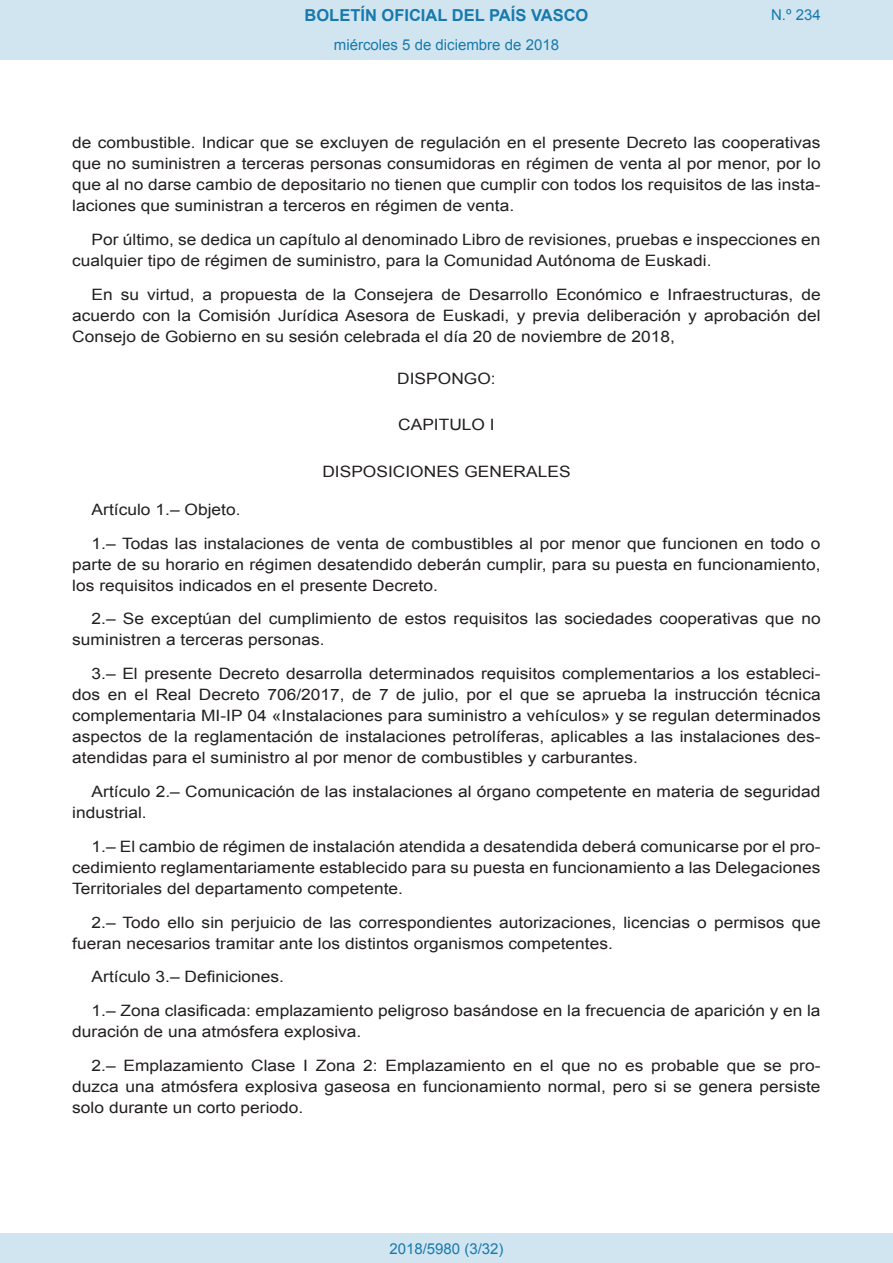
<style>
.page{position:relative;width:893px;height:1263px;background:#fff}
.page>*{position:absolute;margin:0;border:0;box-sizing:border-box;transform-origin:0 0}
.t1{font:700 16.5px "Arial";color:#1879ad}
.BOPVDetalle{font:15.6px/21px "Arial";color:#231f20;text-align:justify;scale:1.11 1}
.BOPVClave{font:15.6px "Arial";color:#231f20;scale:1.11 1}
.Paginacion_Centro{font:15px "Arial";color:#1879ad}
</style>
<div class="page">
<div style="left:0;top:0;width:893px;height:60px;background:#d0e5f0"></div>
<div style="left:0;top:1233px;width:893px;height:30px;background:#d0e5f0"></div>
<p class="t1" style="left:305px;top:4px;width:285px">BOLETÍN OFICIAL DEL PAÍS VASCO</p>
<p class="Paginacion_Centro" style="left:334px;top:35px;width:227px">miércoles 5 de diciembre de 2018</p>
<p class="Paginacion_Centro" style="left:771px;top:5px;width:51px">N.º 234</p>
<p class="BOPVDetalle" style="left:72px;top:132px;width:676px">de combustible. Indicar que se excluyen de regulación en el presente Decreto las cooperativas que no suministren a terceras personas consumidoras en régimen de venta al por menor, por lo que al no darse cambio de depositario no tienen que cumplir con todos los requisitos de las insta&shy;laciones que suministran a terceros en régimen de venta.</p>
<p class="BOPVDetalle" style="left:72px;top:229px;width:675px;text-indent:19px">Por último, se dedica un capítulo al denominado Libro de revisiones, pruebas e inspecciones en cualquier tipo de régimen de suministro, para la Comunidad Autónoma de Euskadi.</p>
<p class="BOPVDetalle" style="left:72px;top:284px;width:676px;text-indent:19px">En su virtud, a propuesta de la Consejera de Desarrollo Económico e Infraestructuras, de acuerdo con la Comisión Jurídica Asesora de Euskadi, y previa deliberación y aprobación del Consejo de Gobierno en su sesión celebrada el día 20 de noviembre de 2018,</p>
<p class="BOPVClave" style="left:397px;top:368px;width:90px">DISPONGO:</p>
<p class="BOPVClave" style="left:398px;top:415px;width:89px">CAPITULO I</p>
<p class="BOPVClave" style="left:322px;top:461px;width:225px">DISPOSICIONES GENERALES</p>
<p class="BOPVDetalle" style="left:92px;top:499px;width:136px">Artículo 1.– Objeto.</p>
<p class="BOPVDetalle" style="left:72px;top:533px;width:676px;text-indent:19px">1.– Todas las instalaciones de venta de combustibles al por menor que funcionen en todo o parte de su horario en régimen desatendido deberán cumplir, para su puesta en funcionamiento, los requisitos indicados en el presente Decreto.</p>
<p class="BOPVDetalle" style="left:72px;top:609px;width:676px;text-indent:19px">2.– Se exceptúan del cumplimiento de estos requisitos las sociedades cooperativas que no suministren a terceras personas.</p>
<p class="BOPVDetalle" style="left:72px;top:663px;width:676px;text-indent:19px">3.– El presente Decreto desarrolla determinados requisitos complementarios a los estableci&shy;dos en el Real Decreto 706/2017, de 7 de julio, por el que se aprueba la instrucción técnica complementaria MI-IP 04 «Instalaciones para suministro a vehículos» y se regulan determinados aspectos de la reglamentación de instalaciones petrolíferas, aplicables a las instalaciones des&shy;atendidas para el suministro al por menor de combustibles y carburantes.</p>
<p class="BOPVDetalle" style="left:72px;top:781px;width:676px;text-indent:19px">Artículo 2.– Comunicación de las instalaciones al órgano competente en materia de seguridad industrial.</p>
<p class="BOPVDetalle" style="left:72px;top:836px;width:676px;text-indent:19px">1.– El cambio de régimen de instalación atendida a desatendida deberá comunicarse por el pro&shy;cedimiento reglamentariamente establecido para su puesta en funcionamiento a las Delegaciones Territoriales del departamento competente.</p>
<p class="BOPVDetalle" style="left:72px;top:912px;width:676px;text-indent:19px">2.– Todo ello sin perjuicio de las correspondientes autorizaciones, licencias o permisos que fueran necesarios tramitar ante los distintos organismos competentes.</p>
<p class="BOPVDetalle" style="left:92px;top:966px;width:175px">Artículo 3.– Definiciones.</p>
<p class="BOPVDetalle" style="left:72px;top:1000px;width:676px;text-indent:19px">1.– Zona clasificada: emplazamiento peligroso basándose en la frecuencia de aparición y en la duración de una atmósfera explosiva.</p>
<p class="BOPVDetalle" style="left:72px;top:1055px;width:676px;text-indent:19px">2.– Emplazamiento Clase I Zona 2: Emplazamiento en el que no es probable que se pro&shy;duzca una atmósfera explosiva gaseosa en funcionamiento normal, pero si se genera persiste solo durante un corto periodo.</p>
<p class="Paginacion_Centro" style="left:389px;top:1238px;width:116px">2018/5980 (3/32)</p>
</div>
